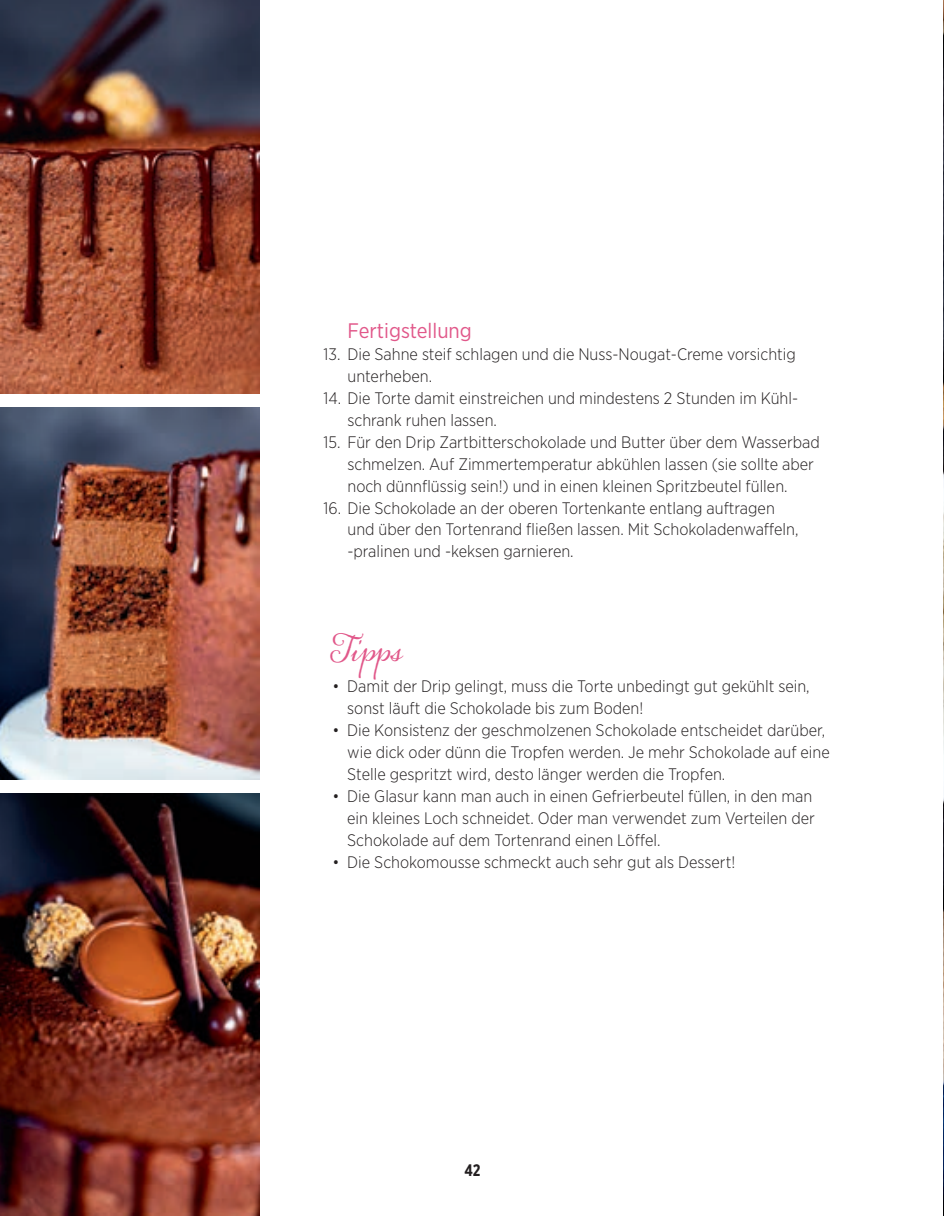
<style>
.page{position:relative;width:944px;height:1216px;background:#fff}
.page>*{position:absolute;margin:0;border:0;box-sizing:border-box;transform-origin:0 0}
.t1{font:33.77px "Alana";color:#e1588a}
.t2{font:21px "Gotham Narrow";color:#e1588a}
.t3{font:300 16.62px/21.9px "Gotham Narrow";color:#231f20}
.t4{font:700 16.62px "Gotham X Narrow";color:#231f20}
</style>
<div class="page">
<img style="left:0;top:407px;width:260px;height:372px">
<img style="left:943px;top:1px;width:1px;height:1212px">
<img style="left:0;top:793px;width:260px;height:423px">
<img style="left:0;top:0;width:260px;height:393px">
<p class="t2" style="left:347px;top:318px;width:126px">Fertigstellung</p>
<p class="t3" style="left:347px;top:343px;width:450px;text-indent:-24px">13. Die Sahne steif schlagen und die Nuss-Nougat-Creme vorsichtig unterheben.</p>
<p class="t3" style="left:347px;top:387px;width:452px;text-indent:-24px">14. Die Torte damit einstreichen und mindestens 2 Stunden im Kühl&shy;schrank ruhen lassen.</p>
<p class="t3" style="left:347px;top:431px;width:474px;text-indent:-24px">15. Für den Drip Zartbitterschokolade und Butter über dem Wasserbad schmelzen. Auf Zimmertemperatur abkühlen lassen (sie sollte aber noch dünnflüssig sein!) und in einen kleinen Spritzbeutel füllen.</p>
<p class="t3" style="left:347px;top:496px;width:452px;text-indent:-24px">16. Die Schokolade an der oberen Tortenkante entlang auftragen und über den Tortenrand fließen lassen. Mit Schokoladenwaffeln, -pralinen und -keksen garnieren.</p>
<h1 class="t1" style="left:332px;top:629px;width:74px">Tipps</h1>
<p class="t3" style="left:347px;top:675px;width:464px;text-indent:-15px">• Damit der Drip gelingt, muss die Torte unbedingt gut gekühlt sein, sonst läuft die Schokolade bis zum Boden!</p>
<p class="t3" style="left:347px;top:719px;width:484px;text-indent:-15px">• Die Konsistenz der geschmolzenen Schokolade entscheidet darüber, wie dick oder dünn die Tropfen werden. Je mehr Schokolade auf eine<br>Stelle gespritzt wird, desto länger werden die Tropfen.</p>
<p class="t3" style="left:347px;top:784px;width:469px;text-indent:-15px">• Die Glasur kann man auch in einen Gefrierbeutel füllen, in den man ein kleines Loch schneidet. Oder man verwendet zum Verteilen der<br>Schokolade auf dem Tortenrand einen Löffel.</p>
<p class="t3" style="left:332px;top:850px;width:404px">• Die Schokomousse schmeckt auch sehr gut als Dessert!</p>
<p class="t4" style="left:464px;top:1160px;width:18px">42</p>
</div>
